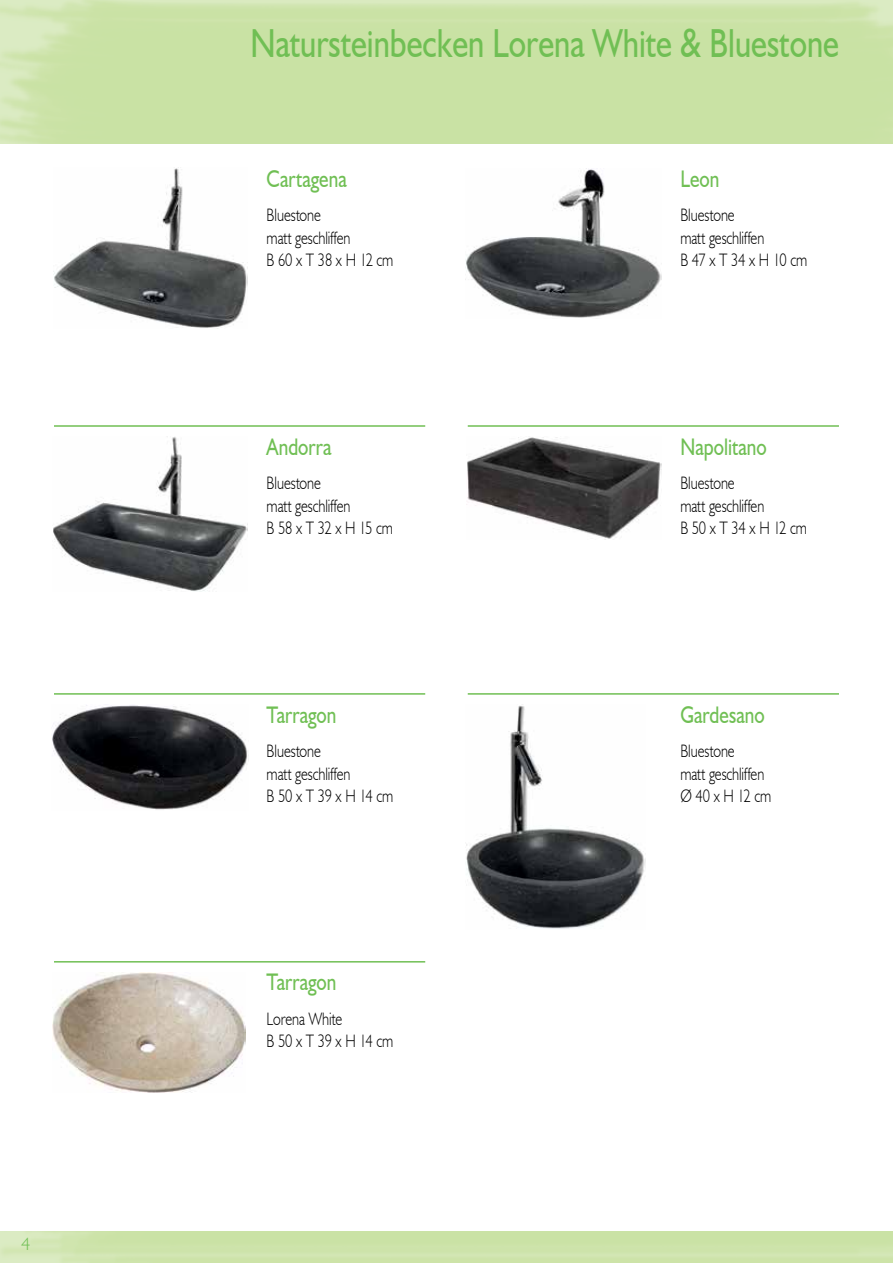
<style>
.page{position:relative;width:893px;height:1263px;background:#fff}
.page>*{position:absolute;margin:0;border:0;box-sizing:border-box;transform-origin:0 0}
.t1{font:40.5px "Humanist 521 BT";color:#70bf54;scale:.8 1}
.t2{font:24px "Humanist 521 BT";color:#70bf54;scale:.8 1}
.t3{font:300 18px/22.5px "Humanist 521 BT";letter-spacing:-.005em;color:#000;scale:.8 1}
.t4{font:300 18px "Humanist 521 BT";color:#70bf54}
</style>
<div class="page">
<hr style="left:54px;top:425px;width:371px;height:2px;background:#70bf54">
<hr style="left:54px;top:693px;width:371px;height:2px;background:#70bf54">
<hr style="left:54px;top:961px;width:371px;height:1px;background:#70bf54">
<hr style="left:468px;top:425px;width:371px;height:2px;background:#70bf54">
<hr style="left:468px;top:693px;width:371px;height:2px;background:#70bf54">
<img style="left:53px;top:167px;width:195px;height:161px">
<img style="left:53px;top:436px;width:194px;height:156px">
<img style="left:53px;top:973px;width:192px;height:119px">
<img style="left:52px;top:705px;width:196px;height:105px">
<img style="left:466px;top:168px;width:195px;height:150px">
<img style="left:467px;top:437px;width:195px;height:102px">
<img style="left:466px;top:704px;width:180px;height:225px">
<p class="t4" style="left:21px;top:1233px;width:11px">4</p>
<h1 class="t1" style="left:251px;top:18px;width:737px">Natursteinbecken Lorena White &amp; Bluestone</h1>
<h2 class="t2" style="left:267px;top:164px;width:102px">Cartagena</h2>
<p class="t3" style="left:267px;top:203px;width:160px">Bluestone<br>matt geschliffen<br>B 60 x T 38 x H 12 cm</p>
<h2 class="t2" style="left:267px;top:432px;width:83px">Andorra</h2>
<p class="t3" style="left:267px;top:471px;width:159px">Bluestone<br>matt geschliffen<br>B 58 x T 32 x H 15 cm</p>
<h2 class="t2" style="left:267px;top:699px;width:89px">Tarragon</h2>
<p class="t3" style="left:267px;top:739px;width:160px">Bluestone<br>matt geschliffen<br>B 50 x T 39 x H 14 cm</p>
<h2 class="t2" style="left:267px;top:967px;width:89px">Tarragon</h2>
<p class="t3" style="left:267px;top:1007px;width:160px">Lorena White<br>B 50 x T 39 x H 14 cm</p>
<h2 class="t2" style="left:680px;top:164px;width:50px">Leon</h2>
<p class="t3" style="left:680px;top:203px;width:160px">Bluestone<br>matt geschliffen<br>B 47 x T 34 x H 10 cm</p>
<h2 class="t2" style="left:680px;top:432px;width:109px">Napolitano</h2>
<p class="t3" style="left:680px;top:471px;width:160px">Bluestone<br>matt geschliffen<br>B 50 x T 34 x H 12 cm</p>
<h2 class="t2" style="left:680px;top:699px;width:107px">Gardesano</h2>
<p class="t3" style="left:680px;top:739px;width:115px">Bluestone<br>matt geschliffen<br>Ø 40 x H 12 cm</p>
</div>
